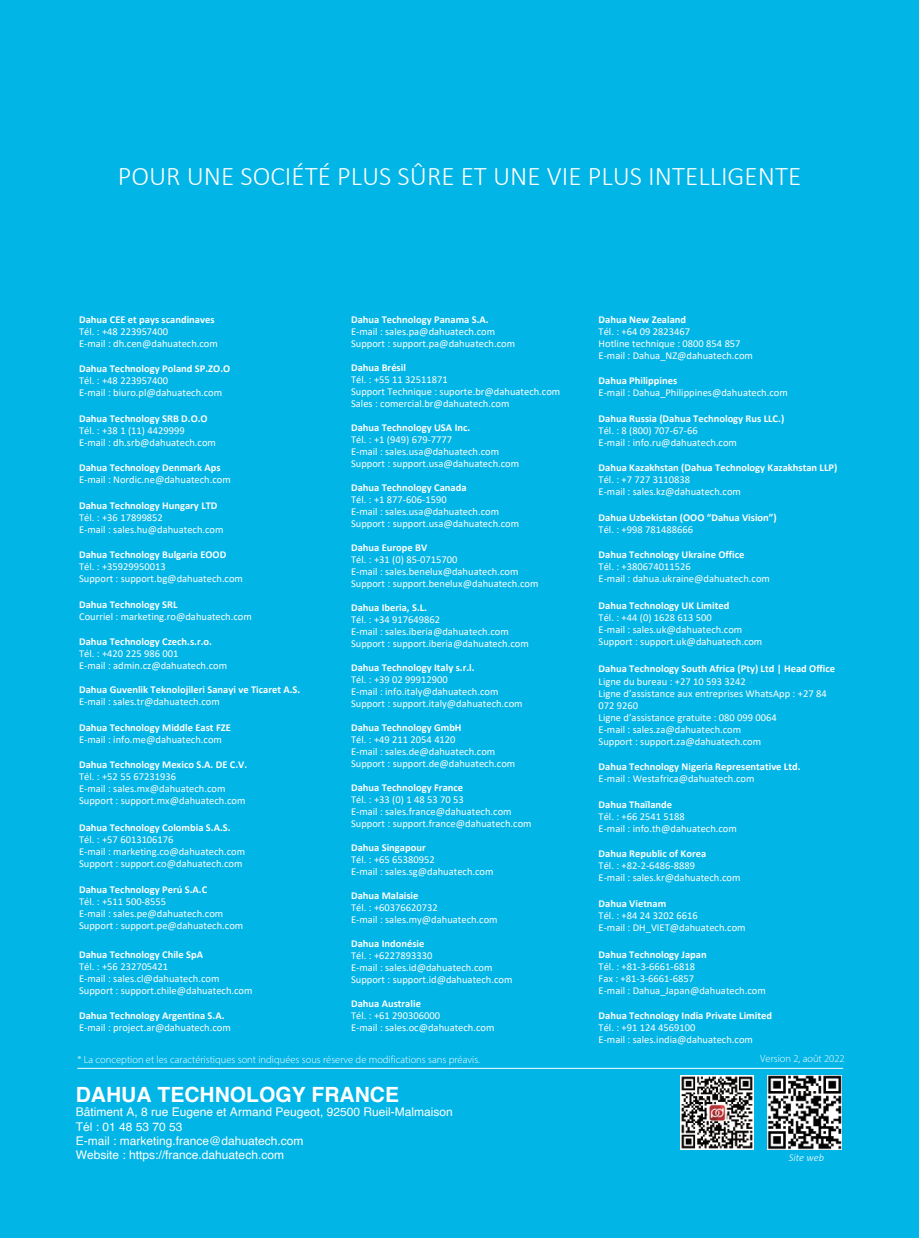
<style>
.page{position:relative;width:919px;height:1238px;background:#fff}
.page>*{position:absolute;margin:0;border:0;box-sizing:border-box;transform-origin:0 0}
.t1{font:300 27px "Calibri";color:#fff}
.t2{font:700 21px "Helvetica";color:#fff}
.t3{font:12px/14.4px "Helvetica";color:#fff}
.t4{font:10.5px/12px "Calibri";color:#fff}
.t5{font:700 10.5px "Calibri";color:#fff}
.t6{font:300 10.5px "Myriad Pro";color:#fff}
.t7{font:italic 300 10.5px "Calibri";color:#fff}
</style>
<div class="page">
<div style="left:0;top:0;width:918px;height:1237px;background:#01b5e7"></div>
<hr style="left:77px;top:1067px;width:766px;height:1px;background:#fff">
<img style="left:680px;top:1075px;width:73px;height:73px">
<img style="left:767px;top:1075px;width:74px;height:73px">
<h1 class="t1" style="left:118px;top:159px;width:685px">POUR UNE SOCIÉTÉ PLUS SÛRE ET UNE VIE PLUS INTELLIGENTE</h1>
<p class="t5" style="left:79px;top:312px;width:137px">Dahua CEE et pays scandinaves</p>
<p class="t4" style="left:79px;top:325px;width:140px">Tél. : +48 223957400<br>E-mail : dh.cen@dahuatech.com</p>
<p class="t5" style="left:79px;top:361px;width:153px">Dahua Technology Poland SP.ZO.O</p>
<p class="t4" style="left:79px;top:374px;width:145px">Tél. : +48 223957400<br>E-mail : biuro.pl@dahuatech.com</p>
<p class="t5" style="left:79px;top:411px;width:130px">Dahua Technology SRB D.O.O</p>
<p class="t4" style="left:79px;top:424px;width:138px">Tél. : +38 1 (11) 4429999<br>E-mail : dh.srb@dahuatech.com</p>
<p class="t5" style="left:79px;top:460px;width:143px">Dahua Technology Denmark Aps</p>
<p class="t4" style="left:79px;top:473px;width:153px">E-mail : Nordic.ne@dahuatech.com</p>
<p class="t5" style="left:79px;top:498px;width:140px">Dahua Technology Hungary LTD</p>
<p class="t4" style="left:79px;top:511px;width:146px">Tél. : +36 17899852<br>E-mail : sales.hu@dahuatech.com</p>
<p class="t5" style="left:79px;top:547px;width:149px">Dahua Technology Bulgaria EOOD</p>
<p class="t4" style="left:79px;top:560px;width:165px">Tél. : +35929950013<br>Support : support.bg@dahuatech.com</p>
<p class="t5" style="left:79px;top:597px;width:100px">Dahua Technology SRL</p>
<p class="t4" style="left:79px;top:610px;width:174px">Courriel : marketing.ro@dahuatech.com</p>
<p class="t5" style="left:79px;top:634px;width:134px">Dahua Technology Czech.s.r.o.</p>
<p class="t4" style="left:79px;top:647px;width:149px">Tél. : +420 225 986 001<br>E-mail : admin.cz@dahuatech.com</p>
<p class="t5" style="left:79px;top:682px;width:223px">Dahua Guvenlik Teknolojileri Sanayi ve Ticaret A.S.</p>
<p class="t4" style="left:79px;top:695px;width:142px">E-mail : sales.tr@dahuatech.com</p>
<p class="t5" style="left:79px;top:720px;width:153px">Dahua Technology Middle East FZE</p>
<p class="t4" style="left:79px;top:733px;width:144px">E-mail : info.me@dahuatech.com</p>
<p class="t5" style="left:79px;top:757px;width:170px">Dahua Technology Mexico S.A. DE C.V.</p>
<p class="t4" style="left:79px;top:770px;width:168px">Tél. : +52 55 67231936<br>E-mail : sales.mx@dahuatech.com<br>Support : support.mx@dahuatech.com</p>
<p class="t5" style="left:79px;top:820px;width:153px">Dahua Technology Colombia S.A.S.</p>
<p class="t4" style="left:79px;top:833px;width:167px">Tél. : +57 6013106176<br>E-mail : marketing.co@dahuatech.com<br>Support : support.co@dahuatech.com</p>
<p class="t5" style="left:79px;top:882px;width:130px">Dahua Technology Perú S.A.C</p>
<p class="t4" style="left:79px;top:895px;width:166px">Tél. : +511 500-8555<br>E-mail : sales.pe@dahuatech.com<br>Support : support.pe@dahuatech.com</p>
<p class="t5" style="left:79px;top:946px;width:125px">Dahua Technology Chile SpA</p>
<p class="t4" style="left:79px;top:959px;width:175px">Tél. : +56 232705421<br>E-mail : sales.cl@dahuatech.com<br>Support : support.chile@dahuatech.com</p>
<p class="t5" style="left:79px;top:1008px;width:147px">Dahua Technology Argentina S.A.</p>
<p class="t4" style="left:79px;top:1021px;width:153px">E-mail : project.ar@dahuatech.com</p>
<p class="t5" style="left:351px;top:312px;width:139px">Dahua Technology Panama S.A.</p>
<p class="t4" style="left:351px;top:325px;width:165px">E-mail : sales.pa@dahuatech.com<br>Support : support.pa@dahuatech.com</p>
<p class="t5" style="left:351px;top:360px;width:56px">Dahua Brésil</p>
<p class="t4" style="left:351px;top:373px;width:211px">Tél. : +55 11 32511871<br>Support Technique : suporte.br@dahuatech.com<br>Sales : comercial.br@dahuatech.com</p>
<p class="t5" style="left:351px;top:420px;width:121px">Dahua Technology USA Inc.</p>
<p class="t4" style="left:351px;top:433px;width:170px">Tél. : +1 (949) 679-7777<br>E-mail : sales.usa@dahuatech.com<br>Support : support.usa@dahuatech.com</p>
<p class="t5" style="left:351px;top:480px;width:117px">Dahua Technology Canada</p>
<p class="t4" style="left:351px;top:493px;width:170px">Tél. : +1 877-606-1590<br>E-mail : sales.usa@dahuatech.com<br>Support : support.usa@dahuatech.com</p>
<p class="t5" style="left:351px;top:540px;width:78px">Dahua Europe BV</p>
<p class="t4" style="left:351px;top:553px;width:189px">Tél. : +31 (0) 85-0715700<br>E-mail : sales.benelux@dahuatech.com<br>Support : support.benelux@dahuatech.com</p>
<p class="t5" style="left:351px;top:600px;width:77px">Dahua Iberia, S.L.</p>
<p class="t4" style="left:351px;top:613px;width:179px">Tél. : +34 917649862<br>E-mail : sales.iberia@dahuatech.com<br>Support : support.iberia@dahuatech.com</p>
<p class="t5" style="left:351px;top:660px;width:125px">Dahua Technology Italy s.r.l.</p>
<p class="t4" style="left:351px;top:673px;width:173px">Tél. : +39 02 99912900<br>E-mail : info.italy@dahuatech.com<br>Support : support.italy@dahuatech.com</p>
<p class="t5" style="left:351px;top:720px;width:112px">Dahua Technology GmbH</p>
<p class="t4" style="left:351px;top:733px;width:166px">Tél. : +49 211 2054 4120<br>E-mail : sales.de@dahuatech.com<br>Support : support.de@dahuatech.com</p>
<p class="t5" style="left:351px;top:780px;width:114px">Dahua Technology France</p>
<p class="t4" style="left:351px;top:793px;width:182px">Tél. : +33 (0) 1 48 53 70 53<br>E-mail : sales.france@dahuatech.com<br>Support : support.france@dahuatech.com</p>
<p class="t5" style="left:351px;top:840px;width:76px">Dahua Singapour</p>
<p class="t4" style="left:351px;top:853px;width:144px">Tél. : +65 65380952<br>E-mail : sales.sg@dahuatech.com</p>
<p class="t5" style="left:351px;top:888px;width:69px">Dahua Malaisie</p>
<p class="t4" style="left:351px;top:901px;width:148px">Tél. : +60376620732<br>E-mail : sales.my@dahuatech.com</p>
<p class="t5" style="left:351px;top:936px;width:75px">Dahua Indonésie</p>
<p class="t4" style="left:351px;top:949px;width:163px">Tél. : +6227893330<br>E-mail : sales.id@dahuatech.com<br>Support : support.id@dahuatech.com</p>
<p class="t5" style="left:351px;top:996px;width:71px">Dahua Australie</p>
<p class="t4" style="left:351px;top:1009px;width:145px">Tél. : +61 290306000<br>E-mail : sales.oc@dahuatech.com</p>
<p class="t5" style="left:598px;top:312px;width:89px">Dahua New Zealand</p>
<p class="t4" style="left:598px;top:325px;width:156px">Tél. : +64 09 2823467<br>Hotline technique : 0800 854 857<br>E-mail : Dahua_NZ@dahuatech.com</p>
<p class="t5" style="left:598px;top:373px;width:80px">Dahua Philippines</p>
<p class="t4" style="left:598px;top:386px;width:191px">E-mail : Dahua_Philippines@dahuatech.com</p>
<p class="t5" style="left:598px;top:411px;width:187px">Dahua Russia (Dahua Technology Rus LLC.)</p>
<p class="t4" style="left:598px;top:424px;width:140px">Tél. : 8 (800) 707-67-66<br>E-mail : info.ru@dahuatech.com</p>
<p class="t5" style="left:598px;top:460px;width:240px">Dahua Kazakhstan (Dahua Technology Kazakhstan LLP)</p>
<p class="t4" style="left:598px;top:473px;width:144px">Tél. : +7 727 3110838<br>E-mail : sales.kz@dahuatech.com</p>
<p class="t5" style="left:598px;top:510px;width:180px">Dahua Uzbekistan (ООО “Dahua Vision”)</p>
<p class="t4" style="left:598px;top:523px;width:96px">Tél. : +998 781488666</p>
<p class="t5" style="left:598px;top:547px;width:147px">Dahua Technology Ukraine Office</p>
<p class="t4" style="left:598px;top:560px;width:173px">Tél. : +380674011526<br>E-mail : dahua.ukraine@dahuatech.com</p>
<p class="t5" style="left:598px;top:598px;width:132px">Dahua Technology UK Limited</p>
<p class="t4" style="left:598px;top:611px;width:165px">Tél. : +44 (0) 1628 613 500<br>E-mail : sales.uk@dahuatech.com<br>Support : support.uk@dahuatech.com</p>
<p class="t5" style="left:598px;top:661px;width:238px">Dahua Technology South Africa (Pty) Ltd | Head Office</p>
<p class="t4" style="left:598px;top:674px;width:229px">Ligne du bureau : +27 10 593 3242<br>Ligne d’assistance aux entreprises WhatsApp : +27 84<br>072 9260<br>Ligne d’assistance gratuite : 080 099 0064<br>E-mail : sales.za@dahuatech.com<br>Support : support.za@dahuatech.com</p>
<p class="t5" style="left:598px;top:759px;width:203px">Dahua Technology Nigeria Representative Ltd.</p>
<p class="t4" style="left:598px;top:772px;width:157px">E-mail : Westafrica@dahuatech.com</p>
<p class="t5" style="left:598px;top:796px;width:75px">Dahua Thaïlande</p>
<p class="t4" style="left:598px;top:809px;width:140px">Tél. : +66 2541 5188<br>E-mail : info.th@dahuatech.com</p>
<p class="t5" style="left:598px;top:846px;width:109px">Dahua Republic of Korea</p>
<p class="t4" style="left:598px;top:859px;width:143px">Tél. : +82-2-6486-8889<br>E-mail : sales.kr@dahuatech.com</p>
<p class="t5" style="left:598px;top:895px;width:69px">Dahua Vietnam</p>
<p class="t4" style="left:598px;top:908px;width:148px">Tél. : +84 24 3202 6616<br>E-mail : DH_VIET@dahuatech.com</p>
<p class="t5" style="left:598px;top:946px;width:110px">Dahua Technology Japan</p>
<p class="t4" style="left:598px;top:959px;width:169px">Tél. : +81-3-6661-6818<br>Fax : +81-3-6661-6857<br>E-mail : Dahua_Japan@dahuatech.com</p>
<p class="t5" style="left:598px;top:1008px;width:175px">Dahua Technology India Private Limited</p>
<p class="t4" style="left:598px;top:1021px;width:156px">Tél. : +91 124 4569100<br>E-mail : sales.india@dahuatech.com</p>
<p class="t6" style="left:77px;top:1053px;width:404px">* La conception et les caractéristiques sont indiquées sous réserve de modifications sans préavis.</p>
<p class="t6" style="left:760px;top:1051px;width:86px">Version 2, août 2022</p>
<h2 class="t2" style="left:76px;top:1077px;width:325px">DAHUA TECHNOLOGY FRANCE</h2>
<p class="t3" style="left:76px;top:1105px;width:378px">Bâtiment A, 8 rue Eugene et Armand Peugeot, 92500 Rueil-Malmaison Tél : 01 48 53 70 53<br>E-mail : marketing.france@dahuatech.com<br>Website : https://france.dahuatech.com</p>
<p class="t7" style="left:788px;top:1150px;width:37px">Site web</p>
</div>
